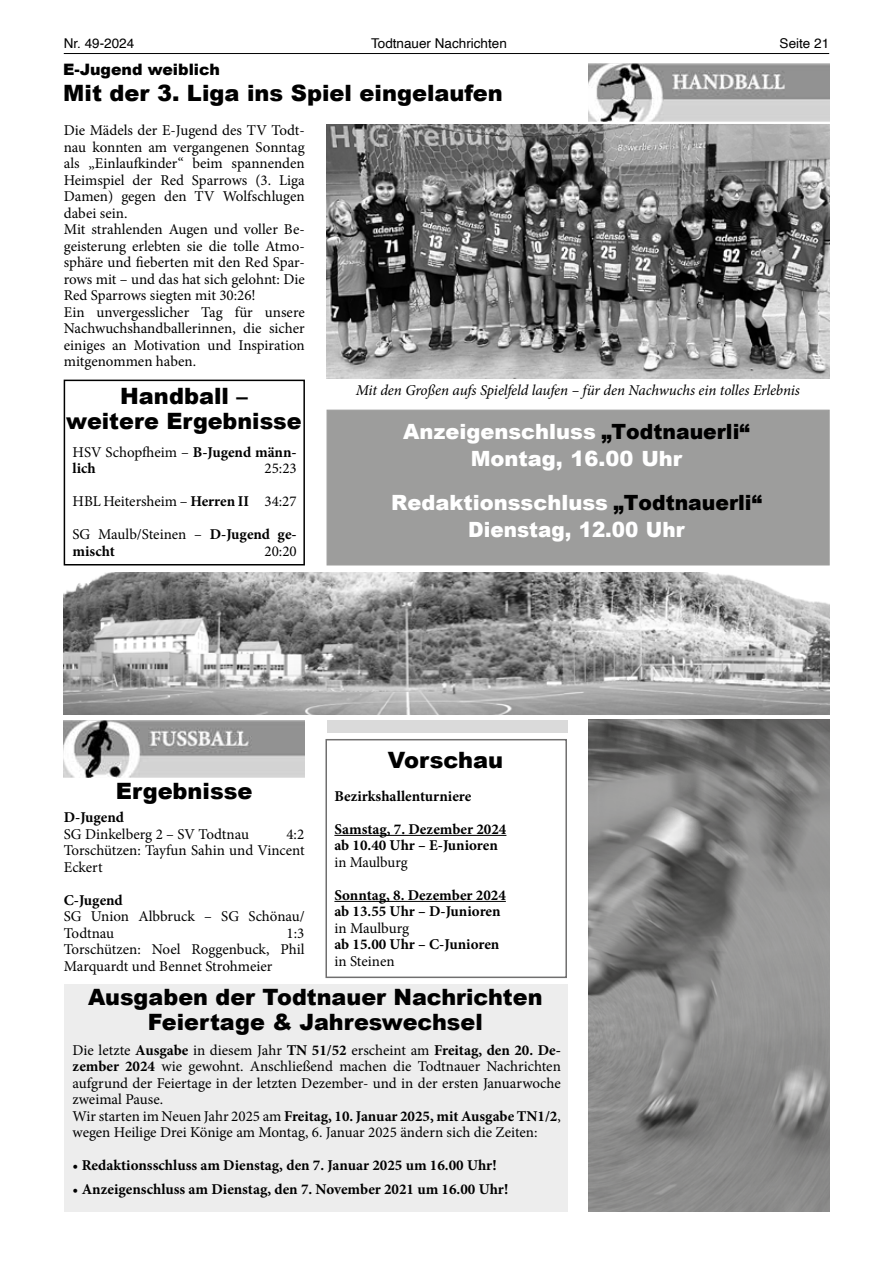
<style>
.page{position:relative;width:893px;height:1263px;background:#fff}
.page>*{position:absolute;margin:0;border:0;box-sizing:border-box;transform-origin:0 0}
.t1{font:900 22.5px/25.5px "Arial";color:#000;text-align:center}
.t2{font:900 21px/27px "Arial";color:#fff;text-align:center}
.t3{font:900 15.75px "Arial";color:#000}
.t4{font:15px/16.5px "Minion Pro";color:#000}
.t5{font:700 15px/16.5px "Minion Pro";color:#000}
.t6{font:italic 15px "Minion Pro";letter-spacing:-.01em;color:#000}
.t7{font:13.5px "Helvetica";color:#000}
.s1{font-weight:400}
.s2{color:#000}
.s3{font-weight:700}
</style>
<div class="page">
<hr style="left:64px;top:53px;width:765px;height:1px;background:#000">
<img style="left:588px;top:64px;width:241px;height:57px">
<img style="left:326px;top:125px;width:503px;height:253px">
<img style="left:64px;top:572px;width:765px;height:143px">
<img style="left:64px;top:720px;width:241px;height:57px">
<hr style="left:334px;top:835px;width:172px;height:1px;background:#000">
<hr style="left:334px;top:901px;width:172px;height:1px;background:#000">
<div style="left:325px;top:739px;width:242px;height:239px;border:2px solid #706f6f"></div>
<div style="left:64px;top:380px;width:241px;height:185px;border:2px solid #000"></div>
<div style="left:327px;top:410px;width:503px;height:155px;background:#9d9d9c"></div>
<div style="left:327px;top:720px;width:240px;height:12px;background:#dadada"></div>
<img style="left:588px;top:720px;width:242px;height:492px">
<div style="left:64px;top:984px;width:503px;height:228px;background:#ededed"></div>
<p class="t7" style="left:64px;top:33px;width:72px">Nr. 49-2024</p>
<p class="t7" style="left:371px;top:33px;width:137px">Todtnauer Nachrichten</p>
<p class="t7" style="left:780px;top:33px;width:51px">Seite 21</p>
<p class="t3" style="left:63px;top:58px;width:158px">E-Jugend weiblich</p>
<h1 class="t1" style="left:63px;top:79px;width:441px">Mit der 3. Liga ins Spiel eingelaufen</h1>
<p class="t4" style="left:64px;top:122px;width:242px">Die Mädels der E-Jugend des TV Todt&shy;nau konnten am vergangenen Sonntag als „Einlaufkinder“ beim spannenden Heimspiel der Red Sparrows (3. Liga Damen) gegen den TV Wolfschlugen dabei sein.<br>Mit strahlenden Augen und voller Be&shy;geisterung erlebten sie die tolle Atmo&shy;sphäre und fieberten mit den Red Spar&shy;rows mit – und das hat sich gelohnt: Die Red Sparrows siegten mit 30:26!<br>Ein unvergesslicher Tag für unsere Nachwuchshandballerinnen, die sicher einiges an Motivation und Inspiration mitgenommen haben.</p>
<p class="t6" style="left:356px;top:380px;width:446px">Mit den Großen aufs Spielfeld laufen – für den Nachwuchs ein tolles Erlebnis</p>
<h1 class="t1" style="left:66px;top:382px;width:237px">Handball –<br>weitere Ergebnisse</h1>
<p class="t5" style="left:73px;top:444px;width:226px"><span class="s1">HSV Schopfheim –</span> B-Jugend männ&shy;lich</p>
<h2 class="t2" style="left:403px;top:418px;width:348px">Anzeigenschluss <span class="s2">„Todtnauerli“<br></span>Montag, 16.00 Uhr</h2>
<h2 class="t2" style="left:391px;top:488px;width:372px">Redaktionsschluss <span class="s2">„Todtnauerli“<br></span>Dienstag, 12.00 Uhr</h2>
<p class="t4" style="left:264px;top:460px;width:34px">25:23</p>
<p class="t4" style="left:73px;top:493px;width:226px">HBL Heitersheim – <span class="s3">Herren II</span> 34:27</p>
<p class="t5" style="left:73px;top:526px;width:226px"><span class="s1">SG Maulb/Steinen –</span> D-Jugend ge&shy;mischt</p>
<p class="t4" style="left:265px;top:543px;width:34px">20:20</p>
<h1 class="t1" style="left:116px;top:777px;width:138px">Ergebnisse</h1>
<p class="t5" style="left:64px;top:809px;width:62px">D-Jugend</p>
<p class="t4" style="left:64px;top:826px;width:187px">SG Dinkelberg 2 – SV Todtnau</p>
<p class="t4" style="left:64px;top:826px;width:242px;text-align:justify;text-indent:223px">4:2<br>Torschützen: Tayfun Sahin und Vincent Eckert</p>
<p class="t5" style="left:64px;top:891px;width:61px">C-Jugend</p>
<p class="t4" style="left:64px;top:908px;width:242px">SG Union Albbruck – SG Schönau/<br>Todtnau</p>
<p class="t4" style="left:64px;top:925px;width:242px;text-align:justify;text-indent:223px">1:3<br>Torschützen: Noel Roggenbuck, Phil Marquardt und Bennet Strohmeier</p>
<h1 class="t1" style="left:388px;top:746px;width:117px">Vorschau</h1>
<p class="t5" style="left:334px;top:788px;width:138px">Bezirkshallenturniere</p>
<p class="t5" style="left:334px;top:821px;width:173px">Samstag, 7. Dezember 2024 ab 10.40 Uhr – E-Junioren</p>
<p class="t4" style="left:334px;top:854px;width:75px">in Maulburg</p>
<p class="t5" style="left:334px;top:887px;width:173px">Sonntag, 8. Dezember 2024 ab 13.55 Uhr – D-Junioren</p>
<p class="t4" style="left:334px;top:920px;width:76px">in Maulburg</p>
<p class="t5" style="left:334px;top:936px;width:166px">ab 15.00 Uhr – C-Junioren</p>
<p class="t4" style="left:334px;top:953px;width:62px">in Steinen</p>
<h1 class="t1" style="left:88px;top:983px;width:456px">Ausgaben der Todtnauer Nachrichten<br>Feiertage &amp; Jahreswechsel</h1>
<p class="t4" style="left:73px;top:1042px;width:490px">Die letzte <span class="s3">Ausgabe</span> in diesem Jahr <span class="s3">TN 51/52</span> erscheint am <span class="s3">Freitag, den 20. De&shy;zember 2024</span> wie gewohnt. Anschließend machen die Todtnauer Nachrichten aufgrund der Feiertage in der letzten Dezember- und in der ersten Januarwoche zweimal Pause.<br>Wir starten im Neuen Jahr 2025 am <span class="s3">Freitag, 10. Januar 2025, mit Ausgabe TN1/2</span>, wegen Heilige Drei Könige am Montag, 6. Januar 2025 ändern sich die Zeiten:</p>
<p class="t5" style="left:73px;top:1157px;width:426px"><span class="s1">•</span> Redaktionsschluss am Dienstag, den 7. Januar 2025 um 16.00 Uhr!</p>
<p class="t5" style="left:73px;top:1181px;width:437px"><span class="s1">•</span> Anzeigenschluss am Dienstag, den 7. November 2021 um 16.00 Uhr!</p>
</div>
